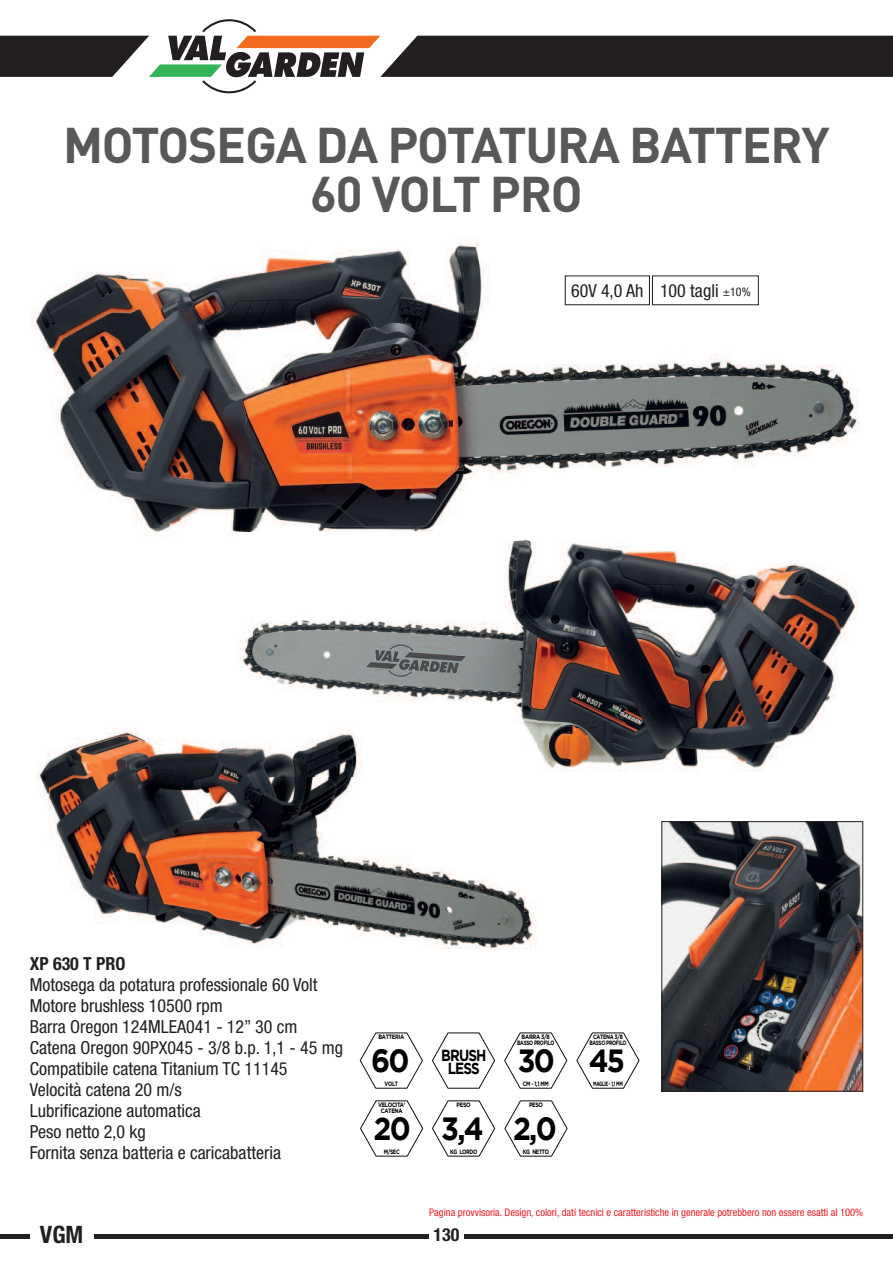
<style>
.page{position:relative;width:893px;height:1263px;background:#fff}
.page>*{position:absolute;margin:0;border:0;box-sizing:border-box;transform-origin:0 0}
.t1{font:700 49.5px/49.5px "DIN";letter-spacing:-.025em;color:#57585a;text-align:center}
.t2{font:700 32.1px "Gotham";color:#000001;scale:.9 1}
.t3{font:700 condensed 24px "Helvetica Neue";color:#231f20}
.t4{font:condensed 18px/21px "Helvetica Neue";color:#231f20}
.t5{font:700 condensed 18px "Helvetica Neue";color:#231f20}
.t6{font:700 16.05px/13.5px "Gotham";letter-spacing:-.06em;color:#000001;scale:.84 1}
.t7{font:condensed 10.5px "Helvetica Neue";color:#ee1d23}
.t8{font:700 6.3px/6.3px "Gotham";letter-spacing:-.06em;color:#000001;text-align:center;scale:.8 1}
.t9{font:700 6.3px/6.3px "Gotham";letter-spacing:-.06em;color:#000001;text-align:center;scale:.84 1}
.t10{font:700 6.3px "Gotham";letter-spacing:-.06em;color:#000001;scale:.64 1}
.s1{font-size:12px}
.s2{font-size:32.1px}
</style>
<div class="page">
<hr style="left:0;top:1234px;width:893px;height:4px;background:#231f20">
<svg style="left:0;top:19px;width:893px;height:74px"></svg>
<div style="left:429px;top:1226px;width:34px;height:29px;background:#fff"></div>
<div style="left:30px;top:1226px;width:64px;height:22px;background:#fff"></div>
<svg style="left:359px;top:1032px;width:64px;height:57px"></svg>
<svg style="left:432px;top:1032px;width:64px;height:57px"></svg>
<svg style="left:504px;top:1032px;width:64px;height:57px"></svg>
<svg style="left:576px;top:1032px;width:64px;height:57px"></svg>
<svg style="left:432px;top:1100px;width:64px;height:57px"></svg>
<svg style="left:504px;top:1100px;width:64px;height:57px"></svg>
<svg style="left:360px;top:1100px;width:64px;height:57px"></svg>
<img style="left:31px;top:238px;width:829px;height:300px">
<img style="left:37px;top:728px;width:200px;height:211px">
<img style="left:237px;top:776px;width:300px;height:173px">
<img style="left:663px;top:823px;width:198px;height:267px">
<div style="left:661px;top:821px;width:202px;height:271px;border:1px solid #231f20"></div>
<img style="left:237px;top:533px;width:623px;height:243px">
<h1 class="t1" style="left:63px;top:121px;width:768px">MOTOSEGA DA POTATURA BATTERY<br>60 VOLT PRO</h1>
<p class="t4" style="left:571px;top:281px;width:181px">60V 4,0 Ah 100 tagli <span class="s1">±10%</span></p>
<p class="t5" style="left:30px;top:957px;width:97px">XP 630 T PRO</p>
<p class="t4" style="left:30px;top:975px;width:315px">Motosega da potatura professionale 60 Volt<br>Motore brushless 10500 rpm<br>Barra Oregon 124MLEA041 - 12” 30 cm<br>Catena Oregon 90PX045 - 3/8 b.p. 1,1 - 45 mg<br>Compatibile catena Titanium TC 11145<br>Velocità catena 20 m/s<br>Lubrificazione automatica<br>Peso netto 2,0 kg<br>Fornita senza batteria e caricabatteria</p>
<p class="t9" style="left:378px;top:1034px;width:32px">BATTERIA</p>
<p class="t6" style="left:448px;top:1049px;width:48px;text-indent:-77px"><span class="s2">60</span> BRUSH<br>LESS</p>
<p class="t8" style="left:385px;top:1081px;width:18px">VOLT</p>
<p class="t9" style="left:517px;top:1034px;width:46px">BARRA 3/8<br>BASSO PROFILO</p>
<p class="t8" style="left:523px;top:1081px;width:34px">CM - 1,1 MM</p>
<h2 class="t2" style="left:518px;top:1049px;width:43px">30</h2>
<p class="t8" style="left:589px;top:1034px;width:48px">CATENA 3/8<br>BASSO PROFILO</p>
<p class="t10" style="left:593px;top:1082px;width:48px">MAGLIE - 1,1 MM</p>
<h2 class="t2" style="left:589px;top:1049px;width:42px">45</h2>
<p class="t9" style="left:378px;top:1102px;width:34px">VELOCITA’<br>CATENA</p>
<p class="t8" style="left:384px;top:1149px;width:22px">M/SEC</p>
<h2 class="t2" style="left:374px;top:1117px;width:43px">20</h2>
<p class="t9" style="left:457px;top:1102px;width:18px">PESO</p>
<p class="t9" style="left:529px;top:1102px;width:18px">PESO</p>
<h2 class="t2" style="left:441px;top:1117px;width:49px">3,4</h2>
<h2 class="t2" style="left:513px;top:1117px;width:50px">2,0</h2>
<p class="t8" style="left:450px;top:1149px;width:36px">KG LORDO</p>
<p class="t8" style="left:523px;top:1149px;width:34px">KG NETTO</p>
<p class="t7" style="left:429px;top:1208px;width:435px">Pagina provvisoria. Design, colori, dati tecnici e caratteristiche in generale potrebbero non essere esatti al 100%</p>
<h3 class="t3" style="left:40px;top:1226px;width:45px">VGM</h3>
<p class="t5" style="left:434px;top:1228px;width:27px">130</p>
</div>
